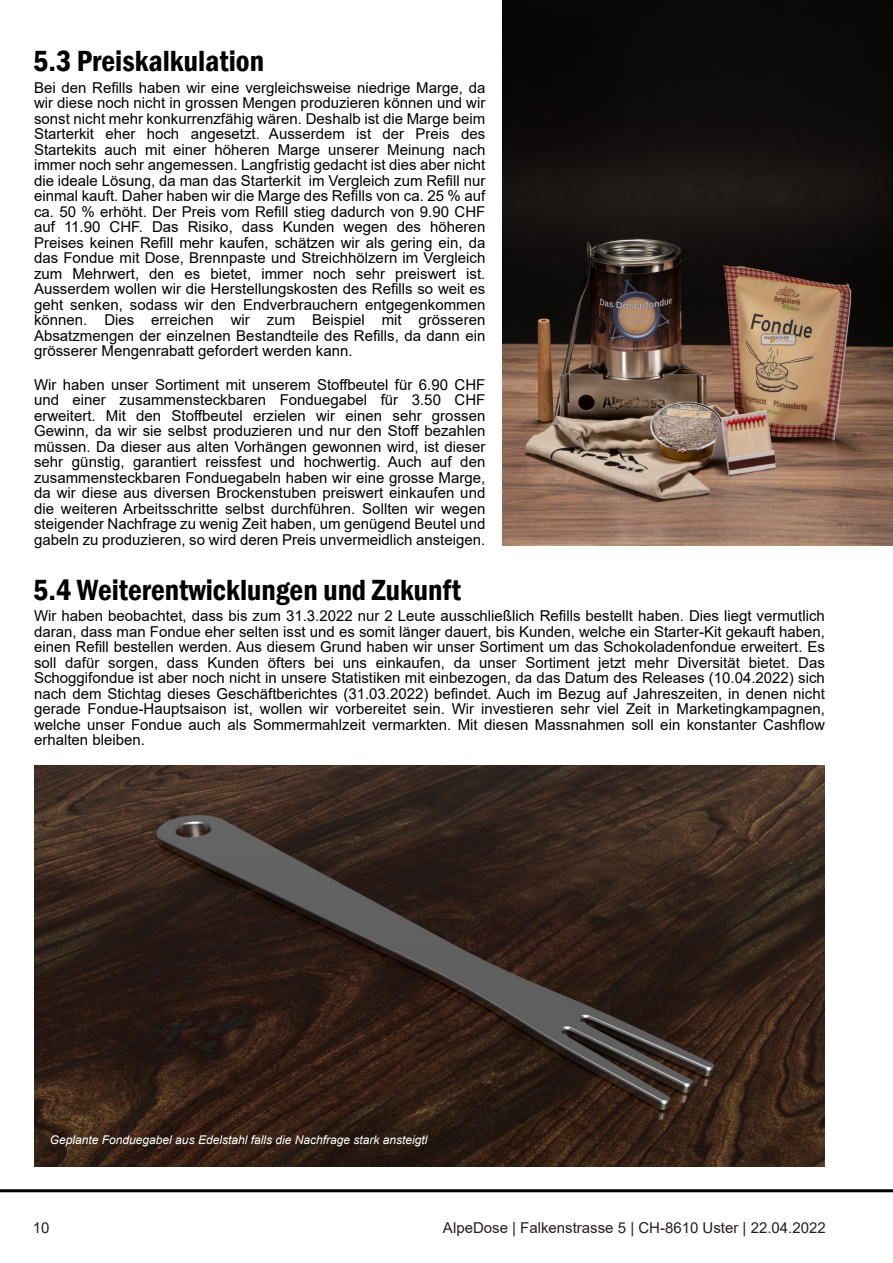
<style>
.page{position:relative;width:893px;height:1263px;background:#fff}
.page>*{position:absolute;margin:0;border:0;box-sizing:border-box;transform-origin:0 0}
.t1{font:600 condensed 30px "Franklin Gothic";color:#000}
.t2{font:15px/15.5px "Arial";color:#000;text-align:justify}
.t3{font:15px "Arial";color:#231f20}
.t4{font:italic 12px "Arial";color:#fff}
</style>
<div class="page">
<hr style="left:0;top:1189px;width:893px;height:3px;background:#000">
<img style="left:502px;top:0;width:391px;height:545px">
<img style="left:34px;top:765px;width:791px;height:401px">
<h1 class="t1" style="left:33px;top:50px;width:233px">5.3 Preiskalkulation</h1>
<p class="t2" style="left:34px;top:81px;width:453px">Bei den Refills haben wir eine vergleichsweise niedrige Marge, da wir diese noch nicht in grossen Mengen produzieren können und wir sonst nicht mehr konkurrenzfähig wären. Deshalb ist die Marge beim Starterkit eher hoch angesetzt. Ausserdem ist der Preis des Startekits auch mit einer höheren Marge unserer Meinung nach immer noch sehr angemessen. Langfristig gedacht ist dies aber nicht die ideale Lösung, da man das Starterkit im Vergleich zum Refill nur einmal kauft. Daher haben wir die Marge des Refills von ca. 25 % auf ca. 50 % erhöht. Der Preis vom Refill stieg dadurch von 9.90 CHF auf 11.90 CHF. Das Risiko, dass Kunden wegen des höheren Preises keinen Refill mehr kaufen, schätzen wir als gering ein, da das Fondue mit Dose, Brennpaste und Streichhölzern im Vergleich zum Mehrwert, den es bietet, immer noch sehr preiswert ist.<br>Ausserdem wollen wir die Herstellungskosten des Refills so weit es geht senken, sodass wir den Endverbrauchern entgegenkommen können. Dies erreichen wir zum Beispiel mit grösseren Absatzmengen der einzelnen Bestandteile des Refills, da dann ein grösserer Mengenrabatt gefordert werden kann.</p>
<p class="t2" style="left:34px;top:378px;width:453px">Wir haben unser Sortiment mit unserem Stoffbeutel für 6.90 CHF und einer zusammensteckbaren Fonduegabel für 3.50 CHF erweitert. Mit den Stoffbeutel erzielen wir einen sehr grossen Gewinn, da wir sie selbst produzieren und nur den Stoff bezahlen müssen. Da dieser aus alten Vorhängen gewonnen wird, ist dieser sehr günstig, garantiert reissfest und hochwertig. Auch auf den zusammensteckbaren Fonduegabeln haben wir eine grosse Marge, da wir diese aus diversen Brockenstuben preiswert einkaufen und die weiteren Arbeitsschritte selbst durchführen. Sollten wir wegen steigender Nachfrage zu wenig Zeit haben, um genügend Beutel und gabeln zu produzieren, so wird deren Preis unvermeidlich ansteigen.</p>
<h1 class="t1" style="left:33px;top:579px;width:430px">5.4 Weiterentwicklungen und Zukunft</h1>
<p class="t2" style="left:34px;top:610px;width:792px">Wir haben beobachtet, dass bis zum 31.3.2022 nur 2 Leute ausschließlich Refills bestellt haben. Dies liegt vermutlich daran, dass man Fondue eher selten isst und es somit länger dauert, bis Kunden, welche ein Starter-Kit gekauft haben, einen Refill bestellen werden. Aus diesem Grund haben wir unser Sortiment um das Schokoladenfondue erweitert. Es soll dafür sorgen, dass Kunden öfters bei uns einkaufen, da unser Sortiment jetzt mehr Diversität bietet. Das Schoggifondue ist aber noch nicht in unsere Statistiken mit einbezogen, da das Datum des Releases (10.04.2022) sich nach dem Stichtag dieses Geschäftberichtes (31.03.2022) befindet. Auch im Bezug auf Jahreszeiten, in denen nicht gerade Fondue-Hauptsaison ist, wollen wir vorbereitet sein. Wir investieren sehr viel Zeit in Marketingkampagnen, welche unser Fondue auch als Sommermahlzeit vermarkten. Mit diesen Massnahmen soll ein konstanter Cashflow erhalten bleiben.</p>
<p class="t4" style="left:50px;top:1135px;width:379px">Geplante Fonduegabel aus Edelstahl falls die Nachfrage stark ansteigtl</p>
<p class="t3" style="left:33px;top:1222px;width:18px">10</p>
<p class="t3" style="left:443px;top:1222px;width:384px">AlpeDose | Falkenstrasse 5 | CH-8610 Uster | 22.04.2022</p>
</div>
